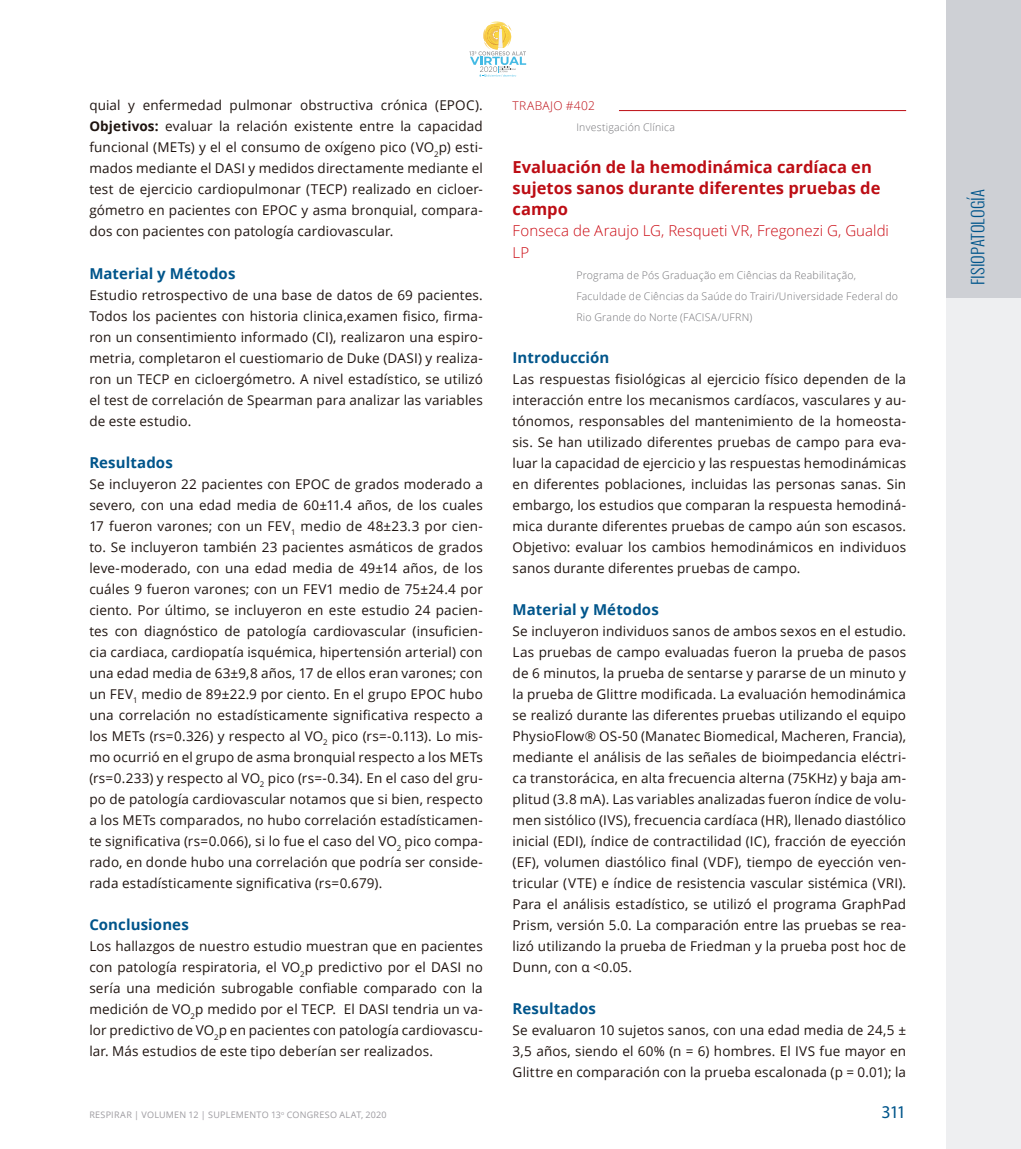
<style>
.page{position:relative;width:1021px;height:1149px;background:#fff}
.page>*{position:absolute;margin:0;border:0;box-sizing:border-box;transform-origin:0 0}
.t1{font:18px "Myriad Pro";color:#00558b}
.sub1{font:700 16.5px/21px "Open Sans";color:#bd0d14}
.t2{font:300 16.5px "Oswald";color:#00558b}
.sub2{font:700 15px "Open Sans";letter-spacing:.005em;color:#00558b}
.autores1{font:300 15px/21px "Open Sans";letter-spacing:.005em;color:#cb0912}
.primero_seco{font:13.5px/21px "Open Sans";letter-spacing:.01em;color:#1f1410;text-align:justify}
.Trabajos_tit{font:300 12px "Open Sans";letter-spacing:.03em;color:#bd0d14}
.autores2{font:300 10.5px/21px "Open Sans";letter-spacing:.02em;color:#737377}
.t3{font:9px "Open Sans";letter-spacing:.025em;color:#9d9ba0}
.s1{font-weight:700}
</style>
<div class="page">
<div style="left:945px;top:0;width:75px;height:297px;background:#ced0d5"></div>
<div style="left:945px;top:297px;width:75px;height:851px;background:#eeeff1"></div>
<svg style="left:469px;top:21px;width:57px;height:56px"></svg>
<hr style="left:619px;top:110px;width:287px;height:1px;background:#bd0d14">
<p class="primero_seco" style="left:89px;top:95px;width:395px">quial y enfermedad pulmonar obstructiva crónica (EPOC).<br><span class="s1">Objetivos:</span> evaluar la relación existente entre la capacidad funcional (METs) y el el consumo de oxígeno pico (VO<sub>2</sub>p) esti&shy;mados mediante el DASI y medidos directamente mediante el test de ejercicio cardiopulmonar (TECP) realizado en cicloer&shy;gómetro en pacientes con EPOC y asma bronquial, compara&shy;dos con pacientes con patología cardiovascular.</p>
<p class="sub2" style="left:89px;top:262px;width:148px">Material y Métodos</p>
<p class="primero_seco" style="left:89px;top:284px;width:395px">Estudio retrospectivo de una base de datos de 69 pacientes.<br>Todos los pacientes con historia clinica,examen fisico, firma&shy;ron un consentimiento informado (CI), realizaron una espiro&shy;metria, completaron el cuestiomario de Duke (DASI) y realiza&shy;ron un TECP en cicloergómetro. A nivel estadístico, se utilizó el test de correlación de Spearman para analizar las variables de este estudio.</p>
<p class="sub2" style="left:89px;top:451px;width:85px">Resultados</p>
<p class="primero_seco" style="left:89px;top:473px;width:395px">Se incluyeron 22 pacientes con EPOC de grados moderado a severo, con una edad media de 60±11.4 años, de los cuales 17 fueron varones; con un FEV<sub>1</sub> medio de 48±23.3 por cien&shy;to. Se incluyeron también 23 pacientes asmáticos de grados leve-moderado, con una edad media de 49±14 años, de los cuáles 9 fueron varones; con un FEV1 medio de 75±24.4 por ciento. Por último, se incluyeron en este estudio 24 pacien&shy;tes con diagnóstico de patología cardiovascular (insuficien&shy;cia cardiaca, cardiopatía isquémica, hipertensión arterial) con una edad media de 63±9,8 años, 17 de ellos eran varones; con un FEV<sub>1</sub> medio de 89±22.9 por ciento. En el grupo EPOC hubo una correlación no estadísticamente significativa respecto a los METs (rs=0.326) y respecto al VO<sub>2</sub> pico (rs=-0.113). Lo mis&shy;mo ocurrió en el grupo de asma bronquial respecto a los METs (rs=0.233) y respecto al VO<sub>2</sub> pico (rs=-0.34). En el caso del gru&shy;po de patología cardiovascular notamos que si bien, respecto a los METs comparados, no hubo correlación estadísticamen&shy;te significativa (rs=0.066), si lo fue el caso del VO<sub>2</sub> pico compa&shy;rado, en donde hubo una correlación que podría ser conside&shy;rada estadísticamente significativa (rs=0.679).</p>
<p class="sub2" style="left:89px;top:913px;width:101px">Conclusiones</p>
<p class="primero_seco" style="left:89px;top:935px;width:395px">Los hallazgos de nuestro estudio muestran que en pacientes con patología respiratoria, el VO<sub>2</sub>p predictivo por el DASI no sería una medición subrogable confiable comparado con la medición de VO<sub>2</sub>p medido por el TECP. El DASI tendria un va&shy;lor predictivo de VO<sub>2</sub>p en pacientes con patología cardiovascu&shy;lar. Más estudios de este tipo deberían ser realizados.</p>
<p class="Trabajos_tit" style="left:512px;top:98px;width:84px">TRABAJO #402</p>
<p class="autores2" style="left:576px;top:117px;width:100px">Investigación Clínica</p>
<p class="sub1" style="left:512px;top:156px;width:369px">Evaluación de la hemodinámica cardíaca en sujetos sanos durante diferentes pruebas de campo</p>
<p class="autores1" style="left:512px;top:220px;width:378px">Fonseca de Araujo LG, Resqueti VR, Fregonezi G, Gualdi<br>LP</p>
<p class="autores2" style="left:576px;top:264px;width:323px">Programa de Pós Graduação em Ciências da Reabilitação,<br>Faculdade de Ciências da Saúde do Trairi/Universidade Federal do<br>Rio Grande do Norte (FACISA/UFRN)</p>
<p class="sub2" style="left:512px;top:346px;width:98px">Introducción</p>
<p class="primero_seco" style="left:512px;top:368px;width:395px">Las respuestas fisiológicas al ejercicio físico dependen de la interacción entre los mecanismos cardíacos, vasculares y au&shy;tónomos, responsables del mantenimiento de la homeosta&shy;sis. Se han utilizado diferentes pruebas de campo para eva&shy;luar la capacidad de ejercicio y las respuestas hemodinámicas en diferentes poblaciones, incluidas las personas sanas. Sin embargo, los estudios que comparan la respuesta hemodiná&shy;mica durante diferentes pruebas de campo aún son escasos.<br>Objetivo: evaluar los cambios hemodinámicos en individuos sanos durante diferentes pruebas de campo.</p>
<p class="sub2" style="left:512px;top:598px;width:148px">Material y Métodos</p>
<p class="primero_seco" style="left:512px;top:620px;width:395px">Se incluyeron individuos sanos de ambos sexos en el estudio.<br>Las pruebas de campo evaluadas fueron la prueba de pasos de 6 minutos, la prueba de sentarse y pararse de un minuto y la prueba de Glittre modificada. La evaluación hemodinámica se realizó durante las diferentes pruebas utilizando el equipo PhysioFlow® OS-50 (Manatec Biomedical, Macheren, Francia), mediante el análisis de las señales de bioimpedancia eléctri&shy;ca transtorácica, en alta frecuencia alterna (75KHz) y baja am&shy;plitud (3.8 mA). Las variables analizadas fueron índice de volu&shy;men sistólico (IVS), frecuencia cardíaca (HR), llenado diastólico inicial (EDI), índice de contractilidad (IC), fracción de eyección (EF), volumen diastólico final (VDF), tiempo de eyección ven&shy;tricular (VTE) e índice de resistencia vascular sistémica (VRI).<br>Para el análisis estadístico, se utilizó el programa GraphPad Prism, versión 5.0. La comparación entre las pruebas se rea&shy;lizó utilizando la prueba de Friedman y la prueba post hoc de Dunn, con α &lt;0.05.</p>
<p class="sub2" style="left:512px;top:997px;width:85px">Resultados</p>
<p class="primero_seco" style="left:512px;top:1019px;width:395px">Se evaluaron 10 sujetos sanos, con una edad media de 24,5 ± 3,5 años, siendo el 60% (n = 6) hombres. El IVS fue mayor en Glittre en comparación con la prueba escalonada (p = 0.01); la</p>
<p class="t3" style="left:89px;top:1108px;width:299px">RESPIRAR | VOLUMEN 12 | SUPLEMENTO 13<sup>o</sup> CONGRESO ALAT, 2020</p>
<h1 class="t1" style="left:881px;top:1100px;width:26px">311</h1>
<p class="t2" style="left:966px;top:285px;width:97px;rotate:-90deg">FISIOPATOLOGÍA</p>
</div>
